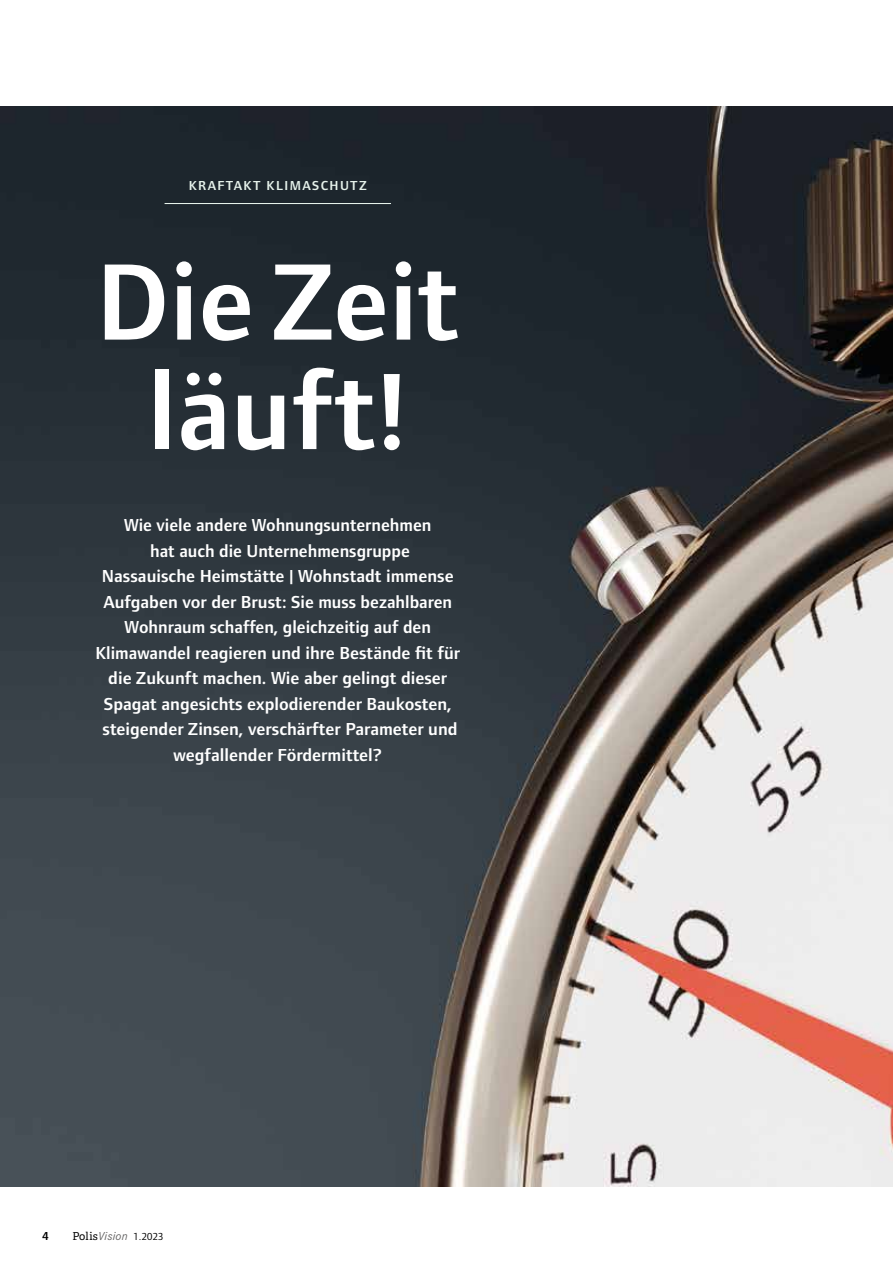
<style>
.page{position:relative;width:893px;height:1263px;background:#fff}
.page>*{position:absolute;margin:0;border:0;box-sizing:border-box;transform-origin:0 0}
.t1{font:600 112.5px/109.5px "Foundry Form Sans";color:#fff;text-align:center}
.t2{font:600 18px/25.5px "Foundry Form Sans";color:#fff;text-align:center}
.t3{font:600 13.5px "Foundry Form Sans";letter-spacing:.1em;color:#e6f2eb}
.t4{font:italic 12px "Corporate S";letter-spacing:.02em;color:#646363}
.t5{font:600 12px "Foundry Form Sans";color:#000}
.s1{font-family:"Adelle";font-style:normal;font-size:10.95px;color:#000}
.s2{font-family:"Foundry Form Sans";font-style:normal;font-size:10.5px;color:#000}
</style>
<div class="page">
<img style="left:0;top:106px;width:893px;height:1080px">
<hr style="left:165px;top:203px;width:226px;height:1px;background:#e6f2eb">
<p class="t3" style="left:189px;top:178px;width:180px">KRAFTAKT KLIMASCHUTZ</p>
<h1 class="t1" style="left:96px;top:247px;width:365px">Die Zeit läuft!</h1>
<p class="t2" style="left:95px;top:513px;width:366px">Wie viele andere Wohnungsunternehmen<br>hat auch die Unternehmensgruppe<br>Nassauische Heimstätte | Wohnstadt immense Aufgaben vor der Brust: Sie muss bezahlbaren Wohnraum schaffen, gleichzeitig auf den Klimawandel reagieren und ihre Bestände fit für die Zukunft machen. Wie aber gelingt dieser Spagat angesichts explodierender Baukosten, steigender Zinsen, verschärfter Parameter und wegfallender Fördermittel?</p>
<p class="t5" style="left:43px;top:1230px;width:7px">4</p>
<p class="t4" style="left:73px;top:1229px;width:92px"><span class="s1">Polis</span>Vision <span class="s2">1.2023</span></p>
</div>
